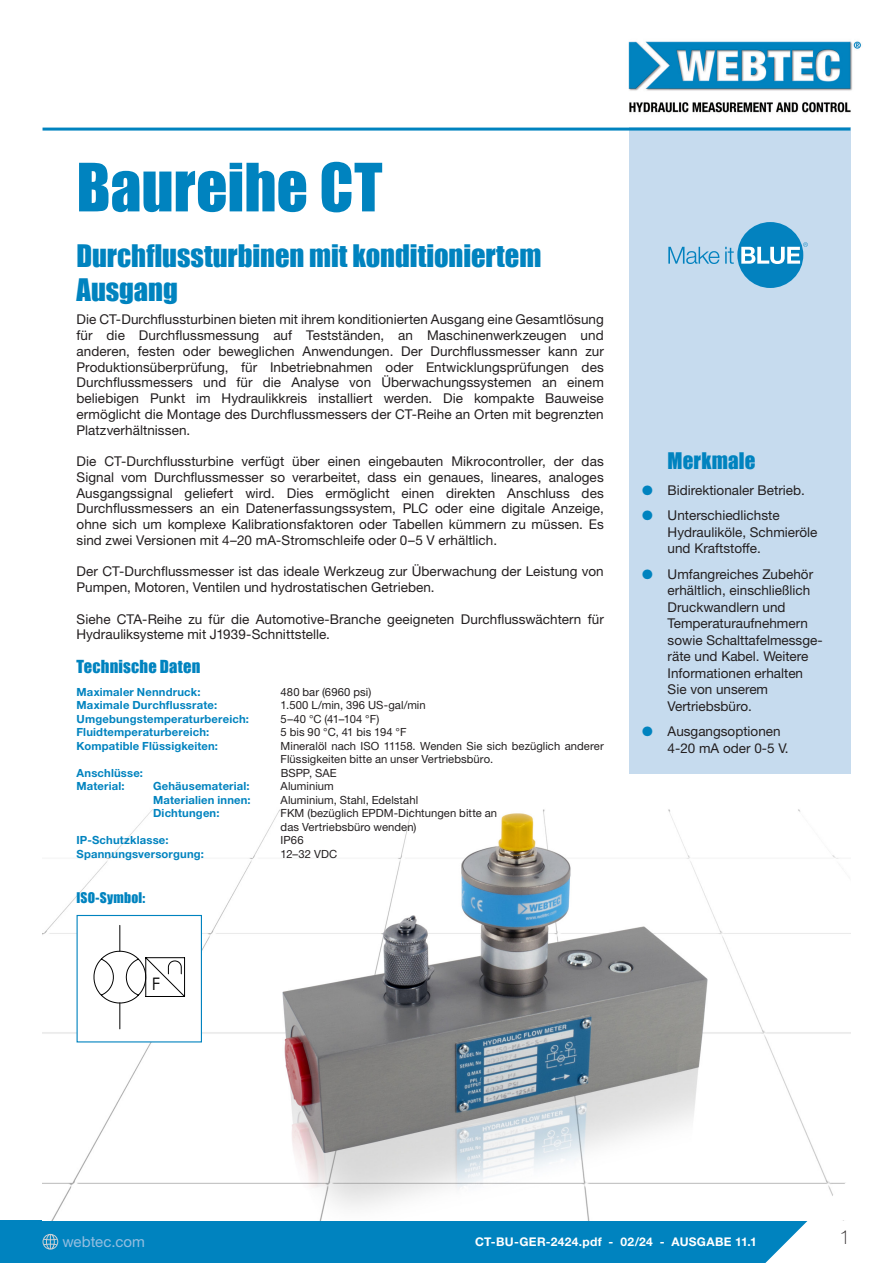
<style>
.page{position:relative;width:893px;height:1263px;background:#fff}
.page>*{position:absolute;margin:0;border:0;box-sizing:border-box;transform-origin:0 0}
.Datasheet_heading{font:61.5px "Impact";color:#0083bf}
.Datasheet_sub_heading{font:28.5px/34.5px "Impact";letter-spacing:-.005em;color:#0083bf}
.Features_heading{font:21px "Impact";letter-spacing:.01em;color:#0083bf}
.t1{font:100 19.5px "Helvetica Neue LT Std";color:#231f20}
.t2{font:17.25px "Century Gothic";color:#000001}
.Specifications_heading{font:16.5px "Impact";letter-spacing:.01em;color:#0083bf}
.t3{font:15px "Helvetica Neue LT Std";letter-spacing:.005em;color:#94bee0}
.Introductory_copy{font:13.5px/15.8px "Helvetica Neue LT Std";color:#231f20}
.Impact_sub_heading{font:13.5px "Impact";letter-spacing:.015em;color:#0083bf}
.t4{font:700 12px "Helvetica Neue LT Std";letter-spacing:.025em;color:#fff}
.Specifications_text{font:11.25px/13.5px "Helvetica Neue LT Std";letter-spacing:.005em;color:#231f20}
.Specifications_text-2{font:700 11.25px "Helvetica Neue LT Std";letter-spacing:.015em;color:#0083bf}
.s1{color:#0083bf}
</style>
<div class="page">
<div style="left:0;top:1220px;width:893px;height:43px;background:#0083bf"></div>
<div style="left:629px;top:128px;width:221px;height:646px;background:#c6dbee"></div>
<img style="left:628px;top:41px;width:233px;height:72px">
<hr style="left:43px;top:128px;width:807px;height:3px;background:#0083bf">
<svg style="left:43px;top:1234px;width:15px;height:15px"></svg>
<img style="left:43px;top:809px;width:807px;height:411px">
<svg style="left:765px;top:1135px;width:128px;height:128px"></svg>
<div style="left:77px;top:915px;width:124px;height:127px;background:#fff"></div>
<svg style="left:94px;top:925px;width:91px;height:104px"></svg>
<div style="left:77px;top:915px;width:125px;height:127px;border:1px solid #0083bf"></div>
<div style="left:737px;top:222px;width:66px;height:66px;background:#0382bf;border-radius:50%"></div>
<svg style="left:668px;top:247px;width:51px;height:17px"></svg>
<svg style="left:725px;top:247px;width:9px;height:17px"></svg>
<svg style="left:741px;top:242px;width:67px;height:22px"></svg>
<p class="Datasheet_heading" style="left:77px;top:140px;width:307px">Baureihe CT</p>
<p class="Datasheet_sub_heading" style="left:77px;top:238px;width:466px">Durchflussturbinen mit konditioniertem<br>Ausgang</p>
<p class="Introductory_copy" style="left:77px;top:311px;width:529px;text-align:justify">Die CT-Durchflussturbinen bieten mit ihrem konditionierten Ausgang eine Gesamtlösung für die Durchflussmessung auf Testständen, an Maschinenwerkzeugen und anderen, festen oder beweglichen Anwendungen. Der Durchflussmesser kann zur Produktionsüberprüfung, für Inbetriebnahmen oder Entwicklungsprüfungen des Durchflussmessers und für die Analyse von Überwachungssystemen an einem beliebigen Punkt im Hydraulikkreis installiert werden. Die kompakte Bauweise ermöglicht die Montage des Durchflussmessers der CT-Reihe an Orten mit begrenzten Platzverhältnissen.</p>
<p class="Introductory_copy" style="left:77px;top:453px;width:529px;text-align:justify">Die CT-Durchflussturbine verfügt über einen eingebauten Mikrocontroller, der das Signal vom Durchflussmesser so verarbeitet, dass ein genaues, lineares, analoges Ausgangssignal geliefert wird. Dies ermöglicht einen direkten Anschluss des Durchflussmessers an ein Datenerfassungssystem, PLC oder eine digitale Anzeige, ohne sich um komplexe Kalibrationsfaktoren oder Tabellen kümmern zu müssen. Es sind zwei Versionen mit 4–20 mA-Stromschleife oder 0–5 V erhältlich.</p>
<p class="Introductory_copy" style="left:77px;top:563px;width:529px">Der CT-Durchflussmesser ist das ideale Werkzeug zur Überwachung der Leistung von<br>Pumpen, Motoren, Ventilen und hydrostatischen Getrieben.</p>
<p class="Introductory_copy" style="left:77px;top:611px;width:529px">Siehe CTA-Reihe zu für die Automotive-Branche geeigneten Durchflusswächtern für<br>Hydrauliksysteme mit J1939-Schnittstelle.</p>
<p class="Specifications_heading" style="left:77px;top:654px;width:125px">Technische Daten</p>
<p class="Specifications_text-2" style="left:77px;top:685px;width:126px">Maximaler Nenndruck:</p>
<p class="Specifications_text" style="left:281px;top:685px;width:92px">480 bar (6960 psi)</p>
<p class="Specifications_text-2" style="left:77px;top:698px;width:142px">Maximale Durchflussrate:</p>
<p class="Specifications_text" style="left:281px;top:698px;width:147px">1.500 L/min, 396 US-gal/min</p>
<p class="Specifications_text-2" style="left:77px;top:712px;width:174px">Umgebungstemperaturbereich:</p>
<p class="Specifications_text" style="left:281px;top:712px;width:100px">5–40 °C (41–104 °F)</p>
<p class="Specifications_text-2" style="left:77px;top:725px;width:134px">Fluidtemperaturbereich:</p>
<p class="Specifications_text" style="left:281px;top:725px;width:127px">5 bis 90 °C, 41 bis 194 °F</p>
<p class="Specifications_text-2" style="left:77px;top:739px;width:143px">Kompatible Flüssigkeiten:</p>
<p class="Specifications_text" style="left:281px;top:739px;width:325px">Mineralöl nach ISO 11158. Wenden Sie sich bezüglich anderer<br>Flüssigkeiten bitte an unser Vertriebsbüro.</p>
<p class="Specifications_text-2" style="left:77px;top:766px;width:68px">Anschlüsse:</p>
<p class="Specifications_text" style="left:281px;top:766px;width:57px">BSPP, SAE</p>
<p class="Specifications_text-2" style="left:77px;top:779px;width:50px">Material:</p>
<p class="Specifications_text-2" style="left:153px;top:779px;width:98px">Gehäusematerial:</p>
<p class="Specifications_text" style="left:281px;top:779px;width:55px">Aluminium</p>
<p class="Specifications_text-2" style="left:153px;top:793px;width:99px">Materialien innen:</p>
<p class="Specifications_text" style="left:281px;top:793px;width:139px">Aluminium, Stahl, Edelstahl</p>
<p class="Specifications_text-2" style="left:153px;top:806px;width:68px">Dichtungen:</p>
<p class="Specifications_text" style="left:281px;top:806px;width:218px">FKM (bezüglich EPDM-Dichtungen bitte an das Vertriebsbüro wenden)</p>
<p class="Specifications_text-2" style="left:77px;top:833px;width:94px">IP-Schutzklasse:</p>
<p class="Specifications_text" style="left:281px;top:833px;width:24px">IP66</p>
<p class="Specifications_text-2" style="left:77px;top:847px;width:129px">Spannungsversorgung:</p>
<p class="Specifications_text" style="left:281px;top:847px;width:58px">12–32 VDC</p>
<p class="Impact_sub_heading" style="left:77px;top:887px;width:70px">ISO-Symbol:</p>
<p class="t2" style="left:152px;top:972px;width:10px">F</p>
<p class="Features_heading" style="left:668px;top:445px;width:89px">Merkmale</p>
<p class="Introductory_copy" style="left:642px;top:482px;width:164px"><span class="s1">●</span> Bidirektionaler Betrieb.</p>
<p class="Introductory_copy" style="left:668px;top:507px;width:151px;line-height:16.5px;text-indent:-26px"><span class="s1">●</span> Unterschiedlichste<br>Hydrauliköle, Schmieröle und Kraftstoffe.</p>
<p class="Introductory_copy" style="left:668px;top:565px;width:155px;line-height:16.5px;text-indent:-26px"><span class="s1">●</span> Umfangreiches Zubehör erhältlich, einschließlich<br>Druckwandlern und<br>Temperaturaufnehmern sowie Schalttafelmessge&shy;räte und Kabel. Weitere<br>Informationen erhalten<br>Sie von unserem<br>Vertriebsbüro.</p>
<p class="Introductory_copy" style="left:668px;top:723px;width:123px;line-height:16.5px;text-indent:-26px"><span class="s1">●</span> Ausgangsoptionen<br>4-20 mA oder 0-5 V.</p>
<p class="t3" style="left:62px;top:1232px;width:84px">webtec.com</p>
<h3 class="t1" style="left:840px;top:1225px;width:12px">1</h3>
<p class="t4" style="left:475px;top:1234px;width:283px">CT-BU-GER-2424.pdf - 02/24 - AUSGABE 11.1</p>
</div>
